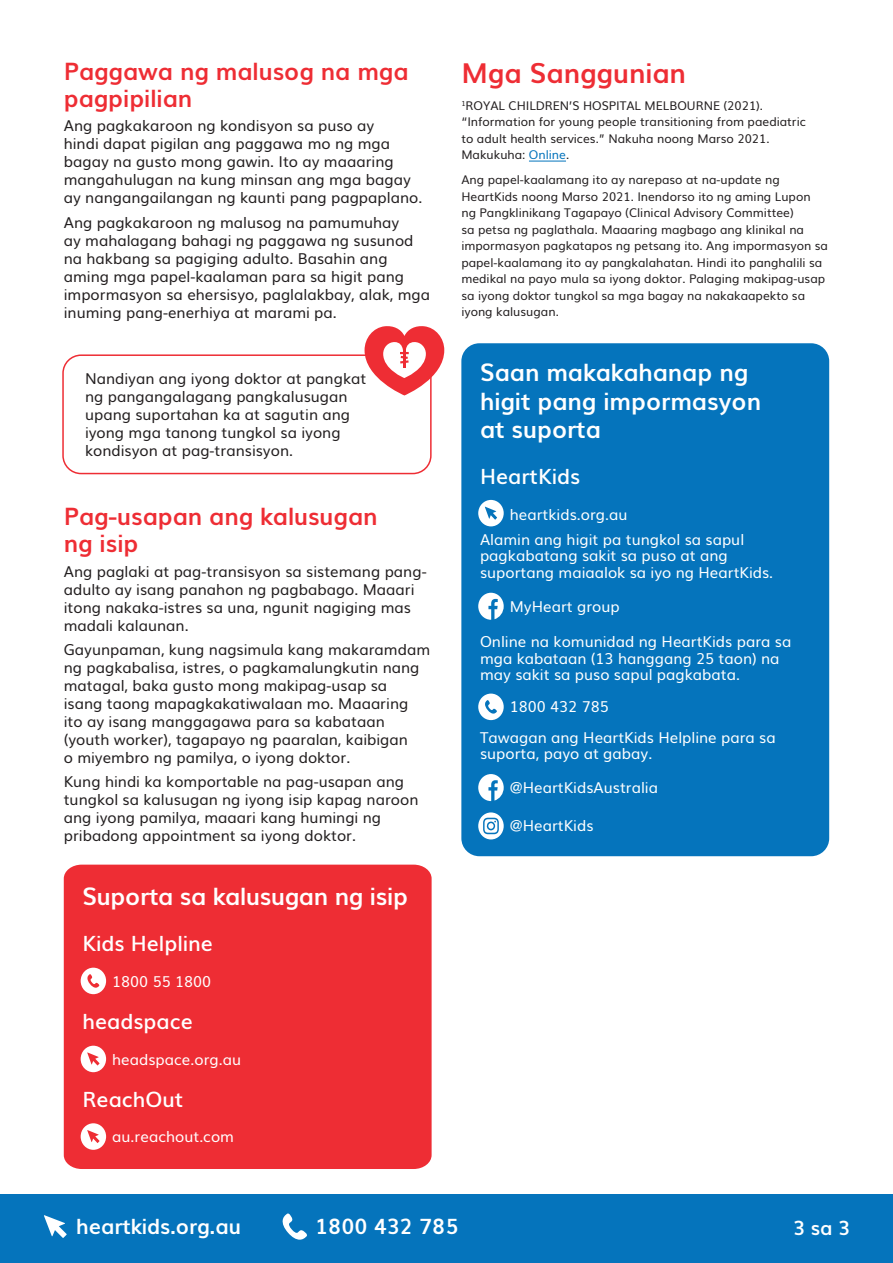
<style>
.page{position:relative;width:893px;height:1263px;background:#fff}
.page>*{position:absolute;margin:0;border:0;box-sizing:border-box;transform-origin:0 0}
.Sub_Heading{font:700 27.45px "Muli";color:#ee2d34}
.body_copy{font:700 24px/28.5px "Muli";color:#fff}
.Sub_Heading-2{font:700 24px/27px "Muli";color:#ee2d34}
.body_copy-2{font:600 21px "Muli";color:#fff}
.t1{font:700 21px "Muli";color:#fff}
.t2{font:700 19.5px "Muli";color:#fff}
.body_copy-3{font:15px/18px "Muli";color:#231f20}
.body_copy-4{font:15px/16.5px "Muli";color:#fff}
.body_copy-5{font:12px/16.5px "Muli";color:#231f20}
.s1{color:#0574bc}
</style>
<div class="page">
<div style="left:0;top:1194px;width:893px;height:69px;background:#0574bc"></div>
<svg style="left:44px;top:1215px;width:23px;height:23px"></svg>
<svg style="left:282px;top:1213px;width:25px;height:27px"></svg>
<hr style="left:529px;top:161px;width:37px;height:1px;background:#0574bc">
<div style="left:62px;top:354px;width:370px;height:120px;border:2px solid #ee2d34;border-radius:18px"></div>
<svg style="left:365px;top:326px;width:79px;height:69px"></svg>
<div style="left:461px;top:343px;width:368px;height:513px;background:#0574bc;border-radius:18px"></div>
<svg style="left:478px;top:812px;width:26px;height:27px"></svg>
<div style="left:478px;top:500px;width:26px;height:26px;background:#fff;border-radius:50%"></div>
<svg style="left:485px;top:507px;width:12px;height:13px"></svg>
<div style="left:478px;top:694px;width:26px;height:26px;background:#fff;border-radius:50%"></div>
<svg style="left:485px;top:700px;width:12px;height:14px"></svg>
<svg style="left:478px;top:774px;width:26px;height:27px"></svg>
<svg style="left:478px;top:593px;width:26px;height:27px"></svg>
<div style="left:64px;top:865px;width:368px;height:304px;background:#ee2d34"></div>
<svg style="left:81px;top:968px;width:25px;height:26px"></svg>
<svg style="left:81px;top:1046px;width:25px;height:26px"></svg>
<svg style="left:81px;top:1123px;width:25px;height:27px"></svg>
<p class="Sub_Heading-2" style="left:64px;top:56px;width:346px">Paggawa ng malusog na mga pagpipilian</p>
<p class="body_copy-3" style="left:64px;top:116px;width:360px">Ang pagkakaroon ng kondisyon sa puso ay<br>hindi dapat pigilan ang paggawa mo ng mga bagay na gusto mong gawin. Ito ay maaaring mangahulugan na kung minsan ang mga bagay ay nangangailangan ng kaunti pang pagpaplano.</p>
<p class="body_copy-3" style="left:64px;top:212px;width:368px">Ang pagkakaroon ng malusog na pamumuhay<br>ay mahalagang bahagi ng paggawa ng susunod na hakbang sa pagiging adulto. Basahin ang aming mga papel-kaalaman para sa higit pang impormasyon sa ehersisyo, paglalakbay, alak, mga inuming pang-enerhiya at marami pa.</p>
<p class="Sub_Heading" style="left:461px;top:51px;width:226px">Mga Sanggunian</p>
<p class="body_copy-5" style="left:461px;top:96px;width:346px"><sup>1</sup>ROYAL CHILDREN’S HOSPITAL MELBOURNE (2021). “Information for young people transitioning from paediatric to adult health services.” Nakuha noong Marso 2021.<br>Makukuha: <span class="s1">Online</span>.</p>
<p class="body_copy-5" style="left:461px;top:171px;width:368px">Ang papel-kaalamang ito ay narepaso at na-update ng HeartKids noong Marso 2021. Inendorso ito ng aming Lupon ng Pangklinikang Tagapayo (Clinical Advisory Committee)<br>sa petsa ng paglathala. Maaaring magbago ang klinikal na impormasyon pagkatapos ng petsang ito. Ang impormasyon sa papel-kaalamang ito ay pangkalahatan. Hindi ito panghalili sa medikal na payo mula sa iyong doktor. Palaging makipag-usap sa iyong doktor tungkol sa mga bagay na nakakaapekto sa iyong kalusugan.</p>
<p class="body_copy-3" style="left:85px;top:368px;width:283px">Nandiyan ang iyong doktor at pangkat ng pangangalagang pangkalusugan upang suportahan ka at sagutin ang iyong mga tanong tungkol sa iyong kondisyon at pag-transisyon.</p>
<p class="body_copy" style="left:480px;top:357px;width:282px">Saan makakahanap ng higit pang impormasyon at suporta</p>
<p class="body_copy-2" style="left:480px;top:460px;width:102px">HeartKids</p>
<p class="body_copy-4" style="left:510px;top:505px;width:119px">heartkids.org.au</p>
<p class="body_copy-4" style="left:480px;top:530px;width:295px">Alamin ang higit pa tungkol sa sapul pagkabatang sakit sa puso at ang suportang maiaalok sa iyo ng HeartKids.</p>
<p class="body_copy-4" style="left:510px;top:597px;width:111px">MyHeart group</p>
<p class="body_copy-4" style="left:480px;top:632px;width:313px">Online na komunidad ng HeartKids para sa mga kabataan (13 hanggang 25 taon) na may sakit sa puso sapul pagkabata.</p>
<p class="body_copy-4" style="left:510px;top:697px;width:100px">1800 432 785</p>
<p class="body_copy-4" style="left:480px;top:728px;width:297px">Tawagan ang HeartKids Helpline para sa suporta, payo at gabay.</p>
<p class="body_copy-4" style="left:510px;top:778px;width:150px">@HeartKidsAustralia</p>
<p class="body_copy-4" style="left:510px;top:816px;width:85px">@HeartKids</p>
<p class="Sub_Heading-2" style="left:64px;top:501px;width:315px">Pag-usapan ang kalusugan ng isip</p>
<p class="body_copy-3" style="left:64px;top:561px;width:364px">Ang paglaki at pag-transisyon sa sistemang pang&shy;adulto ay isang panahon ng pagbabago. Maaari itong nakaka-istres sa una, ngunit nagiging mas madali kalaunan.</p>
<p class="body_copy-3" style="left:64px;top:639px;width:368px">Gayunpaman, kung nagsimula kang makaramdam ng pagkabalisa, istres, o pagkamalungkutin nang matagal, baka gusto mong makipag-usap sa<br>isang taong mapagkakatiwalaan mo. Maaaring ito ay isang manggagawa para sa kabataan (youth worker), tagapayo ng paaralan, kaibigan<br>o miyembro ng pamilya, o iyong doktor.</p>
<p class="body_copy-3" style="left:64px;top:772px;width:356px">Kung hindi ka komportable na pag-usapan ang tungkol sa kalusugan ng iyong isip kapag naroon ang iyong pamilya, maaari kang humingi ng pribadong appointment sa iyong doktor.</p>
<p class="body_copy" style="left:82px;top:881px;width:327px">Suporta sa kalusugan ng isip</p>
<p class="body_copy-2" style="left:82px;top:926px;width:132px">Kids Helpline</p>
<p class="body_copy-4" style="left:112px;top:972px;width:100px">1800 55 1800</p>
<p class="body_copy-2" style="left:82px;top:1004px;width:112px">headspace</p>
<p class="body_copy-4" style="left:112px;top:1050px;width:130px">headspace.org.au</p>
<p class="body_copy-2" style="left:82px;top:1082px;width:102px">ReachOut</p>
<p class="body_copy-4" style="left:112px;top:1127px;width:123px">au.reachout.com</p>
<h3 class="t1" style="left:76px;top:1209px;width:166px">heartkids.org.au</h3>
<h3 class="t1" style="left:315px;top:1209px;width:145px">1800 432 785</h3>
<h3 class="t2" style="left:793px;top:1212px;width:59px">3 sa 3</h3>
</div>
